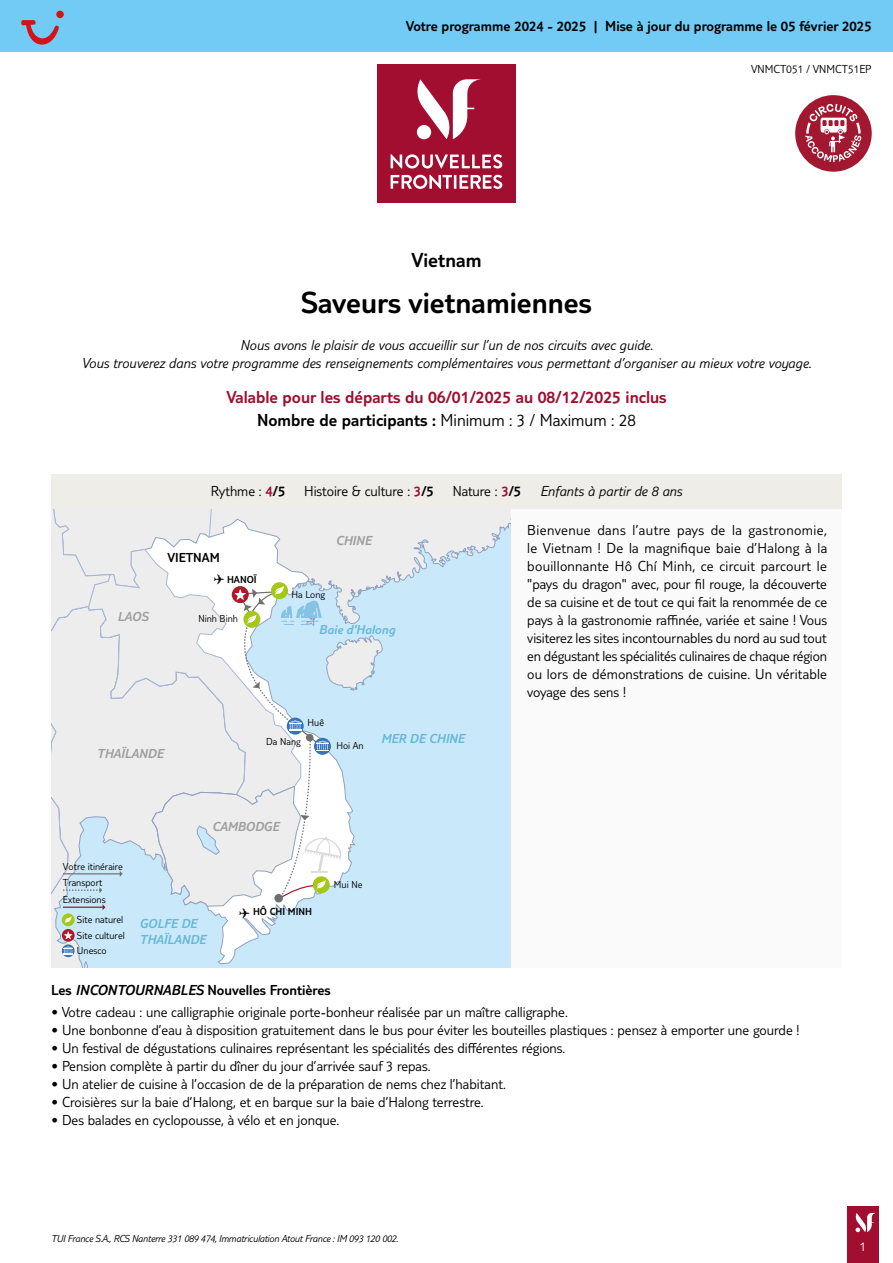
<style>
.page{position:relative;width:893px;height:1263px;background:#fff}
.page>*{position:absolute;margin:0;border:0;box-sizing:border-box;transform-origin:0 0}
.t1{font:300 31.5px "TUI Type";color:#000}
.t2{font:300 21px "TUI Type";color:#000}
.t3{font:300 18px/23.7px "TUI Type";color:#a10e2f;text-align:center}
.t4{font:300 15px/18px "TUI Type";color:#000;text-align:justify}
.t5{font:italic 300 15px/18px "TUI Type";color:#000;text-align:center}
.t6{font:300 15px "TUI Type";color:#000}
.t7{font:italic 300 13.5px/16.2px "TUI Type";color:#66b8d9}
.t8{font:italic 300 13.5px "TUI Type";color:#9d9d9c}
.t9{font:300 13.5px "TUI Type";color:#000}
.t10{font:300 13.5px "TUI Type";color:#fff}
.t11{font:300 12px "TUI Type";color:#000}
.t12{font:300 10.5px/16.6px "TUI Type";color:#000}
.t13{font:italic 300 10.5px "TUI Type";letter-spacing:-.02em;color:#000}
.t14{font:300 10.5px "TUI Type";color:#000}
.s1{color:#000}
.s2{color:#a10e2f}
.s3{font-style:inherit}
.s4{font-style:normal}
.s5{font-style:normal;color:#a10e2f}
.s6{font-style:italic}
</style>
<div class="page">
<div style="left:847px;top:1206px;width:32px;height:57px;background:#a10e2f"></div>
<svg style="left:855px;top:1213px;width:21px;height:19px"></svg>
<div style="left:51px;top:508px;width:791px;height:459px;background:#fbfafa"></div>
<div style="left:0;top:0;width:893px;height:51px;background:#71cbf4"></div>
<div style="left:377px;top:65px;width:139px;height:138px;background:#a10e2f"></div>
<svg style="left:391px;top:154px;width:111px;height:15px"></svg>
<svg style="left:391px;top:175px;width:111px;height:14px"></svg>
<svg style="left:416px;top:79px;width:65px;height:60px"></svg>
<div style="left:51px;top:508px;width:459px;height:459px;background:#c9e9fb"></div>
<svg style="left:355px;top:508px;width:155px;height:182px"></svg>
<svg style="left:51px;top:508px;width:304px;height:456px"></svg>
<svg style="left:62px;top:913px;width:13px;height:13px"></svg>
<svg style="left:62px;top:929px;width:13px;height:13px"></svg>
<svg style="left:64px;top:931px;width:8px;height:8px"></svg>
<svg style="left:62px;top:944px;width:13px;height:13px"></svg>
<svg style="left:63px;top:946px;width:10px;height:9px"></svg>
<svg style="left:51px;top:508px;width:290px;height:415px"></svg>
<div style="left:51px;top:474px;width:791px;height:34px;background:#eeede7"></div>
<svg style="left:21px;top:20px;width:38px;height:25px"></svg>
<div style="left:56px;top:11px;width:8px;height:7px;background:#d51317;border-radius:50%"></div>
<div style="left:795px;top:95px;width:77px;height:77px;background:#a21831;border-radius:50%"></div>
<svg style="left:805px;top:104px;width:56px;height:58px"></svg>
<p class="t6" style="left:406px;top:18px;width:467px">Votre programme 2024 - 2025 | Mise à jour du programme le 05 février 2025</p>
<p class="t11" style="left:751px;top:62px;width:122px">VNMCT051 / VNMCT51EP</p>
<h2 class="t2" style="left:411px;top:248px;width:72px">Vietnam</h2>
<h1 class="t1" style="left:301px;top:285px;width:292px">Saveurs vietnamiennes</h1>
<p class="t5" style="left:82px;top:336px;width:731px">Nous avons le plaisir de vous accueillir sur l’un de nos circuits avec guide.<br>Vous trouverez dans votre programme des renseignements complémentaires vous permettant d’organiser au mieux votre voyage.</p>
<p class="t3" style="left:226px;top:384px;width:442px">Valable pour les départs du 06/01/2025 au 08/12/2025 inclus<br><span class="s1">Nombre de participants :</span> <span class="s1">Minimum : 3 / Maximum : 28</span></p>
<p class="t8" style="left:117px;top:609px;width:32px">LAOS</p>
<p class="t4" style="left:211px;top:482px;width:76px">Rythme : <span class="s2">4</span><span class="s3">/5</span></p>
<p class="t4" style="left:304px;top:482px;width:131px">Histoire &amp; culture : <span class="s2">3</span><span class="s3">/5</span></p>
<p class="t5" style="left:453px;top:482px;width:231px"><span class="s4">Nature :</span> <span class="s5">3</span><span class="s4">/5</span> Enfants à partir de 8 ans</p>
<p class="t9" style="left:167px;top:550px;width:54px">VIETNAM</p>
<p class="t14" style="left:214px;top:573px;width:44px">✈ HANOÏ</p>
<p class="t12" style="left:198px;top:610px;width:41px">Ninh Binh</p>
<p class="t8" style="left:336px;top:533px;width:37px">CHINE</p>
<p class="t12" style="left:291px;top:586px;width:35px">Ha Long</p>
<p class="t7" style="left:319px;top:621px;width:78px">Baie d'Halong</p>
<p class="t12" style="left:307px;top:714px;width:18px">Huê</p>
<p class="t4" style="left:527px;top:521px;width:301px">Bienvenue dans l’autre pays de la gastronomie, le Vietnam ! De la magnifique baie d’Halong à la bouillonnante Hô Chí Minh, ce circuit parcourt le "pays du dragon" avec, pour fil rouge, la découverte de sa cuisine et de tout ce qui fait la renommée de ce pays à la gastronomie raffinée, variée et saine ! Vous visiterez les sites incontournables du nord au sud tout en dégustant les spécialités culinaires de chaque région ou lors de démonstrations de cuisine. Un véritable voyage des sens !</p>
<p class="t8" style="left:97px;top:746px;width:68px">THAÏLANDE</p>
<p class="t12" style="left:266px;top:733px;width:36px">Da Nang</p>
<p class="t12" style="left:336px;top:737px;width:29px">Hoi An</p>
<p class="t7" style="left:381px;top:730px;width:85px">MER DE CHINE</p>
<p class="t12" style="left:63px;top:857px;width:62px">Votre itinéraire<br>Transport<br>Extensions</p>
<p class="t12" style="left:77px;top:912px;width:49px;line-height:15.5px">Site naturel<br>Site culturel<br>Unesco</p>
<p class="t8" style="left:212px;top:819px;width:69px">CAMBODGE</p>
<p class="t7" style="left:139px;top:915px;width:68px">GOLFE DE<br>THAÏLANDE</p>
<p class="t14" style="left:239px;top:906px;width:75px">✈ HÔ CHI MINH</p>
<p class="t12" style="left:334px;top:876px;width:30px">Mui Ne</p>
<p class="t6" style="left:51px;top:981px;width:281px">Les <span class="s6">INCONTOURNABLES</span> Nouvelles Frontières</p>
<p class="t4" style="left:51px;top:1002px;width:518px">• Votre cadeau : une calligraphie originale porte-bonheur réalisée par un maître calligraphe.</p>
<p class="t4" style="left:51px;top:1020px;width:750px">• Une bonbonne d’eau à disposition gratuitement dans le bus pour éviter les bouteilles plastiques : pensez à emporter une gourde !</p>
<p class="t4" style="left:51px;top:1038px;width:516px">• Un festival de dégustations culinaires représentant les spécialités des différentes régions.</p>
<p class="t4" style="left:51px;top:1056px;width:381px">• Pension complète à partir du dîner du jour d’arrivée sauf 3 repas.</p>
<p class="t4" style="left:51px;top:1074px;width:456px">• Un atelier de cuisine à l’occasion de de la préparation de nems chez l’habitant.</p>
<p class="t4" style="left:51px;top:1092px;width:434px">• Croisières sur la baie d’Halong, et en barque sur la baie d’Halong terrestre.</p>
<p class="t4" style="left:51px;top:1110px;width:290px">• Des balades en cyclopousse, à vélo et en jonque.</p>
<p class="t13" style="left:51px;top:1232px;width:349px">TUI France S.A., RCS Nanterre 331 089 474, Immatriculation Atout France : IM 093 120 002.</p>
<p class="t10" style="left:860px;top:1239px;width:8px">1</p>
</div>
